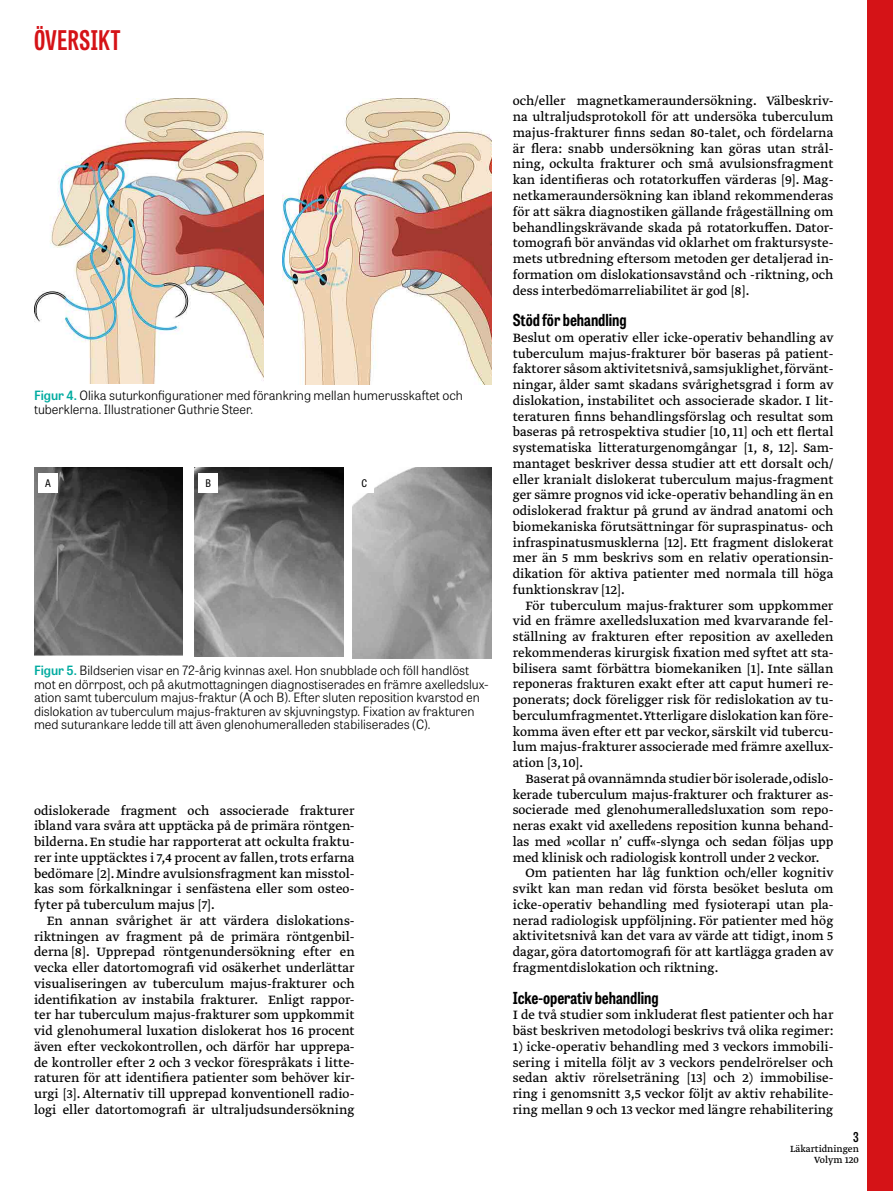
<style>
.page{position:relative;width:893px;height:1191px;background:#fff}
.page>*{position:absolute;margin:0;border:0;box-sizing:border-box;transform-origin:0 0}
.t1{font:700 27px "Tablet Gothic Compressed";letter-spacing:.02em;color:#d51317}
.t2{font:700 16.5px "Tablet Gothic Condensed";color:#000}
.t3{font:14.25px/15.8px "Greta Text Pro Regular Min";color:#000;text-align:justify}
.t4{font:600 13.5px "Tablet Gothic Condensed";color:#000}
.t5{font:300 12.75px/13.5px "Tablet Gothic";color:#000}
.t6{font:10.5px/10.5px "Greta Text Pro";color:#000;text-align:right}
.t7{font:semi-condensed 10.5px "Tablet Gothic";color:#000}
.s1{font-weight:600;color:#00aba0}
</style>
<div class="page">
<div style="left:867px;top:0;width:26px;height:1191px;background:#d51317"></div>
<img style="left:34px;top:99px;width:230px;height:285px">
<img style="left:282px;top:99px;width:209px;height:285px">
<img style="left:34px;top:467px;width:149px;height:189px">
<img style="left:194px;top:467px;width:149px;height:189px">
<img style="left:352px;top:467px;width:139px;height:191px">
<div style="left:38px;top:473px;width:20px;height:20px;background:#fff"></div>
<div style="left:199px;top:473px;width:19px;height:20px;background:#fff"></div>
<div style="left:355px;top:473px;width:19px;height:20px;background:#fff"></div>
<h1 class="t1" style="left:34px;top:22px;width:88px">ÖVERSIKT</h1>
<p class="t5" style="left:34px;top:388px;width:430px"><span class="s1">Figur 4.</span> Olika suturkonfigurationer med förankring mellan humerusskaftet och tuberklerna. Illustrationer Guthrie Steer.</p>
<p class="t7" style="left:45px;top:476px;width:7px">A</p>
<p class="t7" style="left:206px;top:476px;width:7px">B</p>
<p class="t7" style="left:361px;top:476px;width:7px">C</p>
<p class="t5" style="left:34px;top:663px;width:456px"><span class="s1">Figur 5.</span> Bildserien visar en 72-årig kvinnas axel. Hon snubblade och föll handlöst mot en dörrpost, och på akutmottagningen diagnostiserades en främre axelledslux&shy;ation samt tuberculum majus-fraktur (A och B). Efter sluten reposition kvarstod en dislokation av tuberculum majus-frakturen av skjuvningstyp. Fixation av frakturen med suturankare ledde till att även glenohumeralleden stabiliserades (C).</p>
<p class="t3" style="left:34px;top:803px;width:322px">odislokerade fragment och associerade frakturer ibland vara svåra att upptäcka på de primära röntgen&shy;bilderna. En studie har rapporterat att ockulta fraktu&shy;rer inte upptäcktes i 7,4 procent av fallen, trots erfarna bedömare [2]. Mindre avulsionsfragment kan misstol&shy;kas som förkalkningar i senfästena eller som osteo&shy;fyter på tuberculum majus [7].</p>
<p class="t3" style="left:34px;top:913px;width:322px;text-indent:13px">En annan svårighet är att värdera dislokations&shy;riktningen av fragment på de primära röntgenbil&shy;derna [8]. Upprepad röntgenundersökning efter en vecka eller datortomografi vid osäkerhet underlättar visualiseringen av tuberculum majus-frakturer och identifikation av instabila frakturer. Enligt rappor&shy;ter har tuberculum majus-frakturer som uppkommit vid glenohumeral luxation dislokerat hos 16 procent även efter veckokontrollen, och därför har upprepa&shy;de kontroller efter 2 och 3 veckor förespråkats i litte&shy;raturen för att identifiera patienter som behöver kir&shy;urgi [3]. Alternativ till upprepad konventionell radio&shy;logi eller datortomografi är ultraljudsundersökning</p>
<p class="t3" style="left:513px;top:94px;width:322px">och/eller magnetkameraundersökning. Välbeskriv&shy;na ultraljudsprotokoll för att undersöka tuberculum majus-frakturer finns sedan 80-talet, och fördelarna är flera: snabb undersökning kan göras utan strål&shy;ning, ockulta frakturer och små avulsionsfragment kan identifieras och rotatorkuffen värderas [9]. Mag&shy;netkameraundersökning kan ibland rekommenderas för att säkra diagnostiken gällande frågeställning om behandlingskrävande skada på rotatorkuffen. Dator&shy;tomografi bör användas vid oklarhet om fraktursyste&shy;mets utbredning eftersom metoden ger detaljerad in&shy;formation om dislokationsavstånd och -riktning, och dess interbedömarreliabilitet är god [8].</p>
<p class="t2" style="left:513px;top:309px;width:115px">Stöd för behandling</p>
<p class="t3" style="left:513px;top:330px;width:322px">Beslut om operativ eller icke-operativ behandling av tuberculum majus-frakturer bör baseras på patient&shy;faktorer såsom aktivitetsnivå, samsjuklighet, förvänt&shy;ningar, ålder samt skadans svårighetsgrad i form av dislokation, instabilitet och associerade skador. I lit&shy;teraturen finns behandlingsförslag och resultat som baseras på retrospektiva studier [10, 11] och ett flertal systematiska litteraturgenomgångar [1, 8, 12]. Sam&shy;mantaget beskriver dessa studier att ett dorsalt och/ eller kranialt dislokerat tuberculum majus-fragment ger sämre prognos vid icke-operativ behandling än en odislokerad fraktur på grund av ändrad anatomi och biomekaniska förutsättningar för supraspinatus- och infraspinatusmusklerna [12]. Ett fragment dislokerat mer än 5 mm beskrivs som en relativ operationsin&shy;dikation för aktiva patienter med normala till höga funktionskrav [12].</p>
<p class="t3" style="left:513px;top:598px;width:322px;text-indent:13px">För tuberculum majus-frakturer som uppkommer vid en främre axelledsluxation med kvarvarande fel&shy;ställning av frakturen efter reposition av axelleden rekommenderas kirurgisk fixation med syftet att sta&shy;bilisera samt förbättra biomekaniken [1]. Inte sällan reponeras frakturen exakt efter att caput humeri re&shy;ponerats; dock föreligger risk för redislokation av tu&shy;berculumfragmentet.Ytterligare dislokation kan före&shy;komma även efter ett par veckor, särskilt vid tubercu&shy;lum majus-frakturer associerade med främre axellux&shy;ation [3, 10].</p>
<p class="t3" style="left:525px;top:771px;width:309px">Baserat på ovannämnda studier bör isolerade,odislo-</p>
<p class="t3" style="left:513px;top:787px;width:322px">kerade tuberculum majus-frakturer och frakturer as-</p>
<p class="t3" style="left:513px;top:803px;width:322px">socierade med glenohumeralledsluxation som repo-</p>
<p class="t3" style="left:513px;top:818px;width:322px">neras exakt vid axelledens reposition kunna behand-</p>
<p class="t3" style="left:513px;top:834px;width:322px">las med »collar n’ cuff«-slynga och sedan följas upp</p>
<p class="t3" style="left:513px;top:850px;width:308px">med klinisk och radiologisk kontroll under 2 veckor.</p>
<p class="t3" style="left:525px;top:866px;width:310px">Om patienten har låg funktion och/eller kognitiv</p>
<p class="t3" style="left:513px;top:881px;width:322px">svikt kan man redan vid första besöket besluta om</p>
<p class="t3" style="left:513px;top:897px;width:322px">icke-operativ behandling med fysioterapi utan pla-</p>
<p class="t3" style="left:513px;top:913px;width:322px">nerad radiologisk uppföljning. För patienter med hög</p>
<p class="t3" style="left:513px;top:928px;width:322px">aktivitetsnivå kan det vara av värde att tidigt, inom 5</p>
<p class="t3" style="left:513px;top:944px;width:322px">dagar, göra datortomografi för att kartlägga graden av</p>
<p class="t3" style="left:513px;top:960px;width:207px">fragmentdislokation och riktning.</p>
<p class="t2" style="left:513px;top:986px;width:147px">Icke-operativ behandling</p>
<p class="t3" style="left:513px;top:1007px;width:322px">I de två studier som inkluderat flest patienter och har bäst beskriven metodologi beskrivs två olika regimer:</p>
<p class="t3" style="left:513px;top:1039px;width:322px">1) icke-operativ behandling med 3 veckors immobili&shy;sering i mitella följt av 3 veckors pendelrörelser och sedan aktiv rörelseträning [13] och 2) immobilise&shy;ring i genomsnitt 3,5 veckor följt av aktiv rehabilite&shy;ring mellan 9 och 13 veckor med längre rehabilitering</p>
<p class="t4" style="left:853px;top:1127px;width:7px">3</p>
<p class="t6" style="left:790px;top:1144px;width:70px">Läkartidningen<br>Volym 120</p>
</div>
